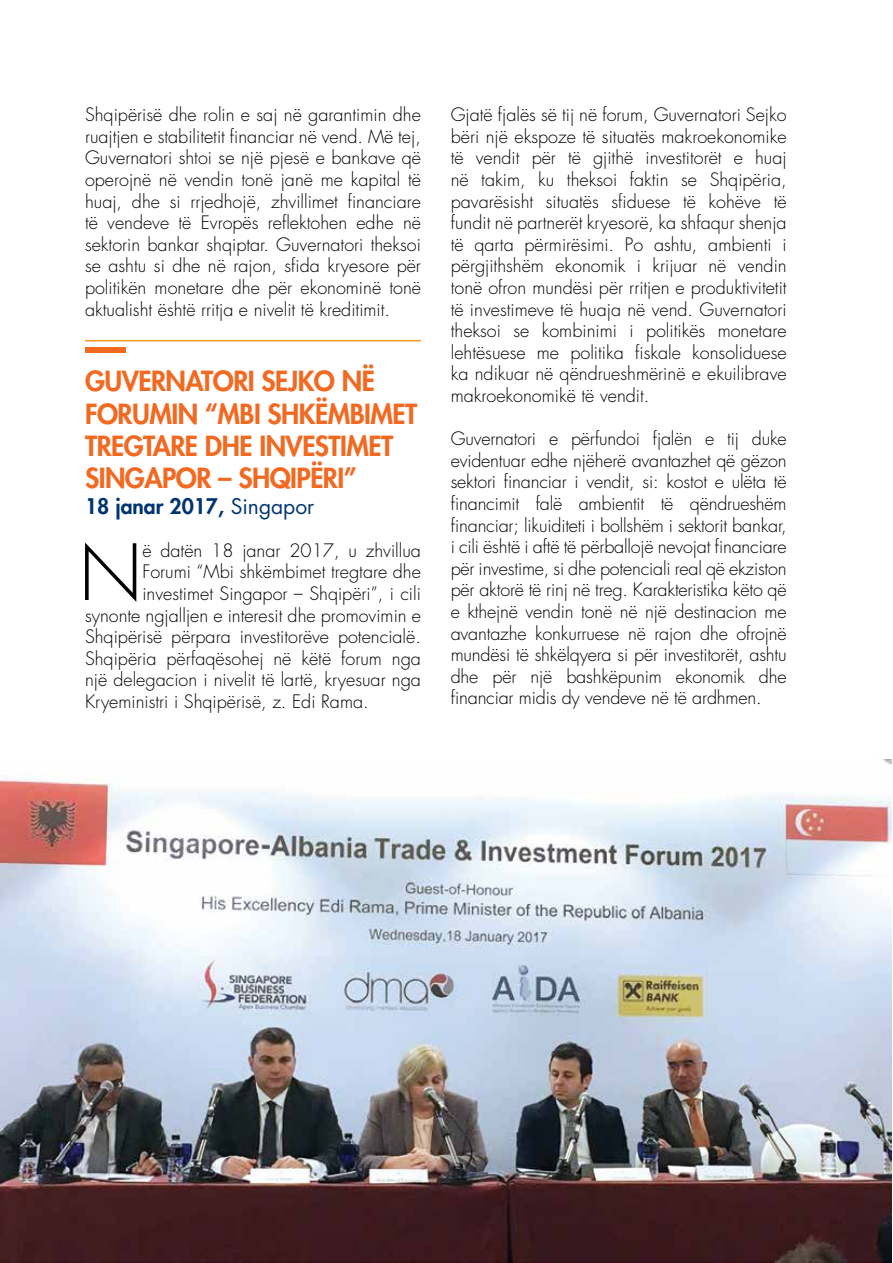
<style>
.page{position:relative;width:893px;height:1263px;background:#fff}
.page>*{position:absolute;margin:0;border:0;box-sizing:border-box;transform-origin:0 0}
.t1{font:300 75.3px "Futura Std";color:#000}
.t2{font:800 27px/32.4px "Futura Std";letter-spacing:-.02em;color:#f26921}
.t3{font:800 21px "Futura Std";color:#003571}
.t4{font:300 18px/21.6px "Futura Std";color:#000;text-align:justify}
.s1{font-weight:400}
</style>
<div class="page">
<img style="left:0;top:760px;width:892px;height:503px">
<div style="left:85px;top:347px;width:40px;height:6px;background:#f26921"></div>
<hr style="left:85px;top:340px;width:336px;height:1px;background:#f8971d">
<p class="t4" style="left:85px;top:104px;width:337px">Shqipërisë dhe rolin e saj në garantimin dhe ruajtjen e stabilitetit financiar në vend. Më tej, Guvernatori shtoi se një pjesë e bankave që operojnë në vendin tonë janë me kapital të huaj, dhe si rrjedhojë, zhvillimet financiare të vendeve të Evropës reflektohen edhe në sektorin bankar shqiptar. Guvernatori theksoi se ashtu si dhe në rajon, sfida kryesore për politikën monetare dhe për ekonominë tonë aktualisht është rritja e nivelit të kreditimit.</p>
<h2 class="t2" style="left:85px;top:365px;width:334px">GUVERNATORI SEJKO NË<br>FORUMIN “MBI SHKËMBIMET<br>TREGTARE DHE INVESTIMET<br>SINGAPOR – SHQIPËRI”</h2>
<p class="t3" style="left:85px;top:493px;width:231px">18 JANAR 2017, <span class="s1">Singapor</span></p>
<h1 class="t1" style="left:79px;top:527px;width:65px">N</h1>
<p class="t4" style="left:142px;top:540px;width:280px">ë datën 18 janar 2017, u zhvillua</p>
<p class="t4" style="left:142px;top:562px;width:280px">Forumi “Mbi shkëmbimet tregtare dhe</p>
<p class="t4" style="left:142px;top:583px;width:280px">investimet Singapor – Shqipëri”, i cili</p>
<p class="t4" style="left:85px;top:605px;width:337px">synonte ngjalljen e interesit dhe promovimin e</p>
<p class="t4" style="left:85px;top:626px;width:337px">Shqipërisë përpara investitorëve potencialë.</p>
<p class="t4" style="left:85px;top:648px;width:337px">Shqipëria përfaqësohej në këtë forum nga</p>
<p class="t4" style="left:85px;top:670px;width:337px">një delegacion i nivelit të lartë, kryesuar nga</p>
<p class="t4" style="left:85px;top:691px;width:285px">Kryeministri i Shqipërisë, z. Edi Rama.</p>
<p class="t4" style="left:451px;top:104px;width:337px">Gjatë fjalës së tij në forum, Guvernatori Sejko bëri një ekspoze të situatës makroekonomike të vendit për të gjithë investitorët e huaj në takim, ku theksoi faktin se Shqipëria, pavarësisht situatës sfiduese të kohëve të fundit në partnerët kryesorë, ka shfaqur shenja të qarta përmirësimi. Po ashtu, ambienti i përgjithshëm ekonomik i krijuar në vendin tonë ofron mundësi për rritjen e produktivitetit të investimeve të huaja në vend. Guvernatori theksoi se kombinimi i politikës monetare lehtësuese me politika fiskale konsoliduese ka ndikuar në qëndrueshmërinë e ekuilibrave makroekonomikë të vendit.</p>
<p class="t4" style="left:451px;top:428px;width:337px">Guvernatori e përfundoi fjalën e tij duke evidentuar edhe njëherë avantazhet që gëzon sektori financiar i vendit, si: kostot e ulëta të financimit falë ambientit të qëndrueshëm financiar; likuiditeti i bollshëm i sektorit bankar, i cili është i aftë të përballojë nevojat financiare për investime, si dhe potenciali real që ekziston për aktorë të rinj në treg. Karakteristika këto që e kthejnë vendin tonë në një destinacion me avantazhe konkurruese në rajon dhe ofrojnë mundësi të shkëlqyera si për investitorët, ashtu dhe për një bashkëpunim ekonomik dhe financiar midis dy vendeve në të ardhmen.</p>
</div>
